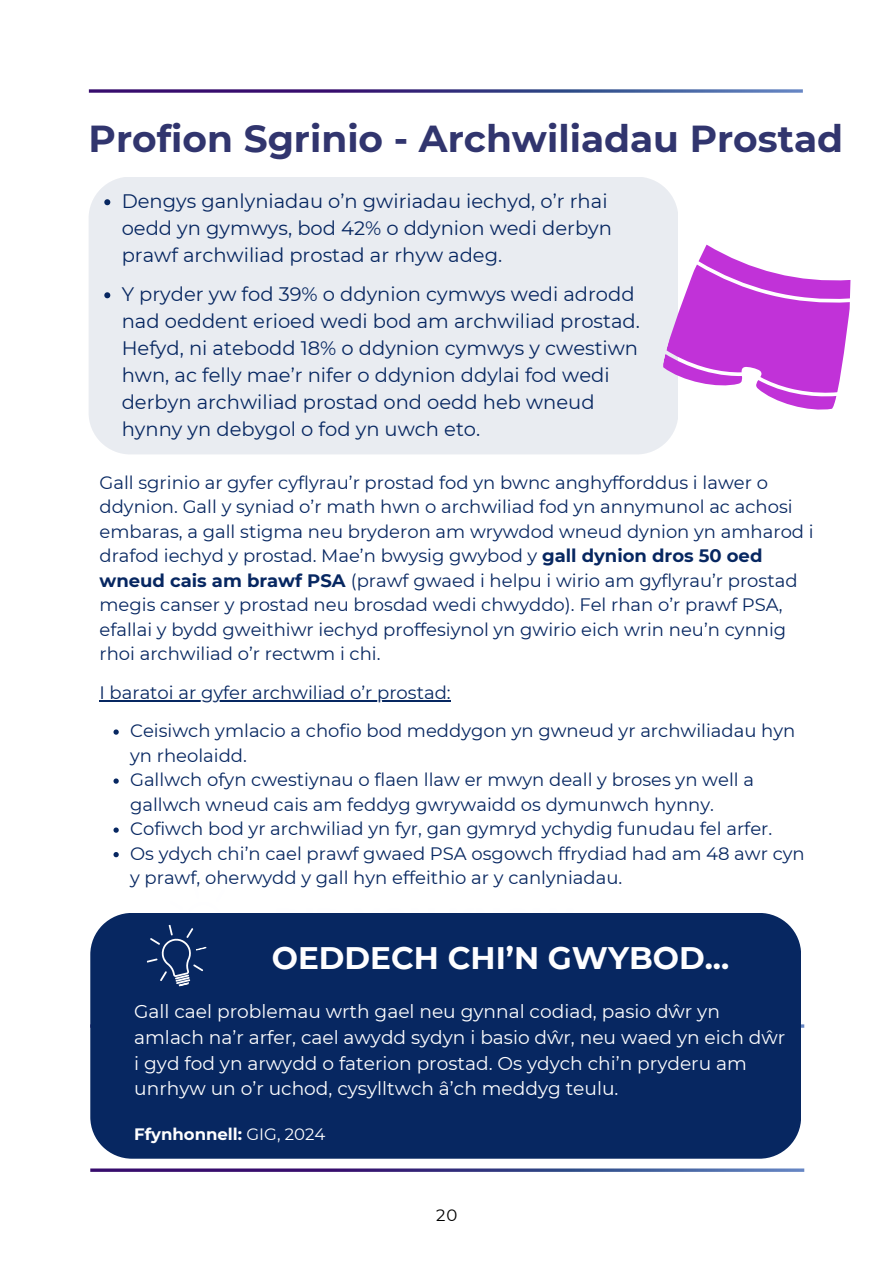
<style>
.page{position:relative;width:894px;height:1264px;background:#fff}
.page>*{position:absolute;margin:0;border:0;box-sizing:border-box;transform-origin:0 0}
.t1{font:700 37.5px "Montserrat";color:#31356e}
.t2{font:700 31.05px "Montserrat";color:#fefeff}
.t3{font:19.5px/27px "Montserrat";color:#072761}
.t4{font:18.6px/25.8px "Montserrat";color:#fefeff}
.t5{font:18px/24.5px "Montserrat";color:#072761}
.t6{font:700 16.5px "Montserrat";color:#fefeff}
.t7{font:16.5px "Montserrat";color:#000}
.s1{font-weight:700}
.s2{font-weight:400}
</style>
<div class="page">
<svg style="left:89px;top:89px;width:713px;height:4px;background:#595396"></svg>
<div style="left:89px;top:177px;width:589px;height:277px;background:#e9ecf1"></div>
<hr style="left:99px;top:700px;width:351px;height:2px;background:#072761">
<svg style="left:113px;top:729px;width:6px;height:5px"></svg>
<svg style="left:113px;top:778px;width:6px;height:5px"></svg>
<svg style="left:113px;top:827px;width:6px;height:5px"></svg>
<svg style="left:113px;top:852px;width:6px;height:5px"></svg>
<svg style="left:104px;top:199px;width:6px;height:6px"></svg>
<svg style="left:104px;top:292px;width:6px;height:6px"></svg>
<svg style="left:659px;top:244px;width:192px;height:174px"></svg>
<div style="left:90px;top:913px;width:710px;height:245px;background:#072761"></div>
<svg style="left:146px;top:913px;width:96px;height:73px;background:#15336a"></svg>
<h2 class="t1" style="left:88px;top:115px;width:756px">Profion Sgrinio - Archwiliadau Prostad</h2>
<p class="t3" style="left:122px;top:188px;width:491px">Dengys ganlyniadau o’n gwiriadau iechyd, o’r rhai oedd yn gymwys, bod 42% o ddynion wedi derbyn prawf archwiliad prostad ar rhyw adeg.</p>
<p class="t3" style="left:122px;top:281px;width:519px">Y pryder yw fod 39% o ddynion cymwys wedi adrodd nad oeddent erioed wedi bod am archwiliad prostad.<br>Hefyd, ni atebodd 18% o ddynion cymwys y cwestiwn hwn, ac felly mae’r nifer o ddynion ddylai fod wedi derbyn archwiliad prostad ond oedd heb wneud hynny yn debygol o fod yn uwch eto.</p>
<p class="t5" style="left:99px;top:470px;width:715px">Gall sgrinio ar gyfer cyflyrau’r prostad fod yn bwnc anghyfforddus i lawer o ddynion. Gall y syniad o’r math hwn o archwiliad fod yn annymunol ac achosi embaras, a gall stigma neu bryderon am wrywdod wneud dynion yn amharod i drafod iechyd y prostad. Mae’n bwysig gwybod y <span class="s1">gall dynion dros 50 oed wneud cais am brawf PSA</span> (prawf gwaed i helpu i wirio am gyflyrau’r prostad megis canser y prostad neu brosdad wedi chwyddo). Fel rhan o’r prawf PSA, efallai y bydd gweithiwr iechyd proffesiynol yn gwirio eich wrin neu’n cynnig rhoi archwiliad o’r rectwm i chi.</p>
<p class="t5" style="left:99px;top:680px;width:352px">I baratoi ar gyfer archwiliad o’r prostad:</p>
<h4 class="t5" style="left:130px;top:718px;width:666px">Ceisiwch ymlacio a chofio bod meddygon yn gwneud yr archwiliadau hyn yn rheolaidd.</h4>
<h4 class="t5" style="left:130px;top:767px;width:625px">Gallwch ofyn cwestiynau o flaen llaw er mwyn deall y broses yn well a gallwch wneud cais am feddyg gwrywaidd os dymunwch hynny.</h4>
<p class="t5" style="left:130px;top:816px;width:643px">Cofiwch bod yr archwiliad yn fyr, gan gymryd ychydig funudau fel arfer.</p>
<p class="t5" style="left:130px;top:841px;width:676px">Os ydych chi’n cael prawf gwaed PSA osgowch ffrydiad had am 48 awr cyn y prawf, oherwydd y gall hyn effeithio ar y canlyniadau.</p>
<h4 class="t2" style="left:272px;top:939px;width:459px">OEDDECH CHI’N GWYBOD...</h4>
<p class="t4" style="left:134px;top:998px;width:652px">Gall cael problemau wrth gael neu gynnal codiad, pasio dŵr yn amlach na’r arfer, cael awydd sydyn i basio dŵr, neu waed yn eich dŵr i gyd fod yn arwydd o faterion prostad. Os ydych chi’n pryderu am unrhyw un o’r uchod, cysylltwch â’ch meddyg teulu.</p>
<h1 class="t6" style="left:134px;top:1123px;width:192px">Ffynhonnell: <span class="s2">GIG, 2024</span></h1>
<p class="t7" style="left:436px;top:1205px;width:23px">20</p>
</div>
